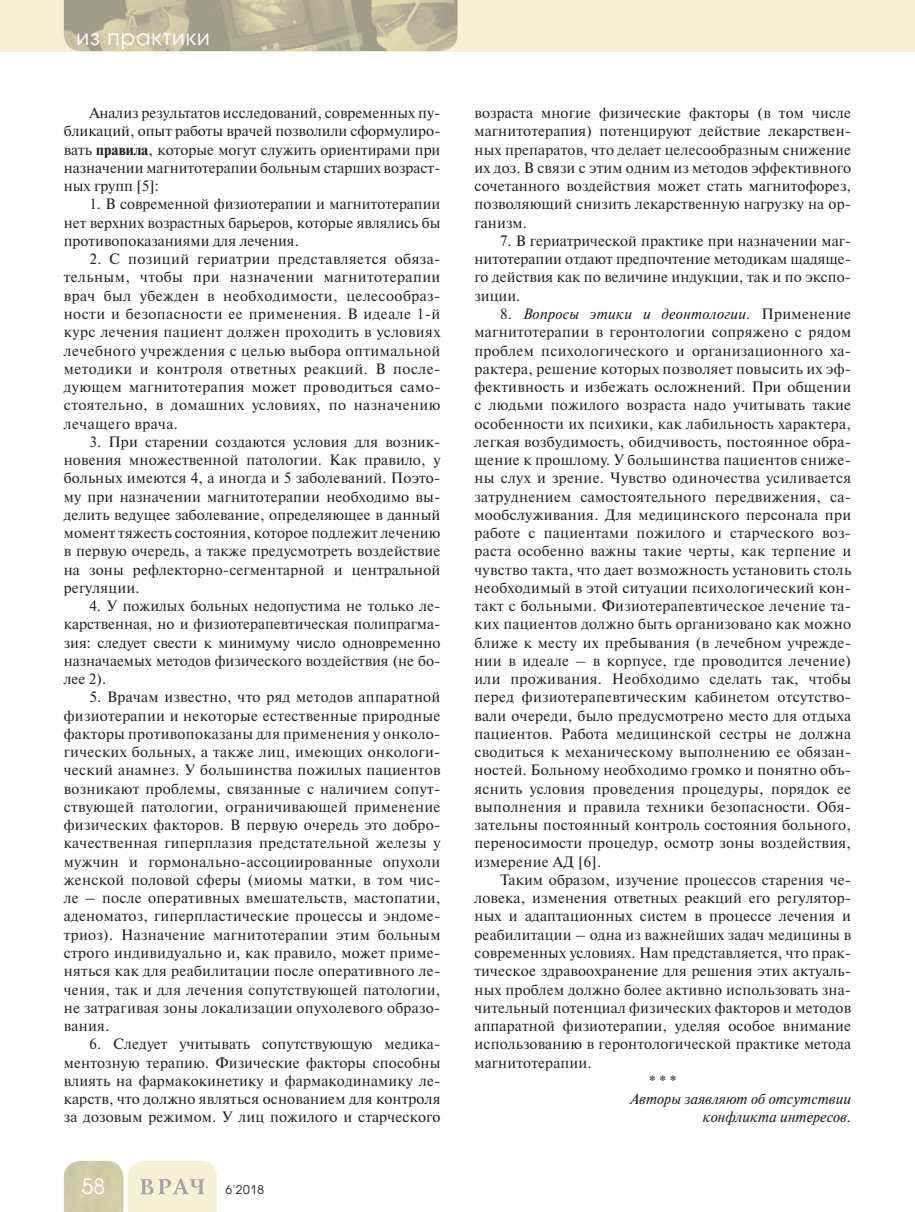
<style>
.page{position:relative;width:915px;height:1212px;background:#fff}
.page>*{position:absolute;margin:0;border:0;box-sizing:border-box;transform-origin:0 0}
.t1{font:21px "Avant Garde Gothic C";letter-spacing:.05em;color:#fff}
.t2{font:15px/18.3px "Newton C";letter-spacing:.01em;color:#231f20;text-align:justify}
.t3{font:italic 15px/18.3px "Newton C";color:#231f20;text-align:right}
.t4{font:12px "Avant Garde Gothic C";color:#231f20}
.s1{font-weight:700}
.s2{font-style:italic}
</style>
<div class="page">
<div style="left:0;top:0;width:914px;height:51px;background:#f5f1d5"></div>
<svg style="left:64px;top:1161px;width:153px;height:51px;background:#e3e0c3"></svg>
<img style="left:64px;top:0;width:393px;height:51px">
<h1 class="t1" style="left:77px;top:27px;width:135px">из практики</h1>
<p class="t2" style="left:64px;top:105px;width:378px;text-indent:26px">Анализ результатов исследований, современных пу&shy;бликаций, опыт работы врачей позволили сформулиро&shy;вать <span class="s1">правила</span>, которые могут служить ориентирами при назначении магнитотерапии больным старших возраст&shy;ных групп [5]:</p>
<p class="t2" style="left:64px;top:197px;width:378px;text-indent:26px">1. В современной физиотерапии и магнитотерапии нет верхних возрастных барьеров, которые являлись бы противопоказаниями для лечения.</p>
<p class="t2" style="left:64px;top:251px;width:378px;text-indent:26px">2. С позиций гериатрии представляется обяза&shy;тельным, чтобы при назначении магнитотерапии врач был убежден в необходимости, целесообраз&shy;ности и безопасности ее применения. В идеале 1-й курс лечения пациент должен проходить в условиях лечебного учреждения с целью выбора оптимальной методики и контроля ответных реакций. В после&shy;дующем магнитотерапия может проводиться само&shy;стоятельно, в домашних условиях, по назначению лечащего врача.</p>
<p class="t2" style="left:64px;top:434px;width:378px;text-indent:26px">3. При старении создаются условия для возник&shy;новения множественной патологии. Как правило, у больных имеются 4, а иногда и 5 заболеваний. Поэто&shy;му при назначении магнитотерапии необходимо вы&shy;делить ведущее заболевание, определяющее в данный момент тяжесть состояния, которое подлежит лечению в первую очередь, а также предусмотреть воздействие на зоны рефлекторно-сегментарной и центральной регуляции.</p>
<p class="t2" style="left:64px;top:598px;width:378px;text-indent:26px">4. У пожилых больных недопустима не только ле&shy;карственная, но и физиотерапевтическая полипрагма&shy;зия: следует свести к минимуму число одновременно назначаемых методов физического воздействия (не бо&shy;лее 2).</p>
<p class="t2" style="left:64px;top:690px;width:378px;text-indent:26px">5. Врачам известно, что ряд методов аппаратной физиотерапии и некоторые естественные природные факторы противопоказаны для применения у онколо&shy;гических больных, а также лиц, имеющих онкологи&shy;ческий анамнез. У большинства пожилых пациентов возникают проблемы, связанные с наличием сопут&shy;ствующей патологии, ограничивающей применение физических факторов. В первую очередь это добро&shy;качественная гиперплазия предстательной железы у мужчин и гормонально-ассоциированные опухоли женской половой сферы (миомы матки, в том чис&shy;ле – после оперативных вмешательств, мастопатии, аденоматоз, гиперпластические процессы и эндоме&shy;триоз). Назначение магнитотерапии этим больным строго индивидуально и, как правило, может приме&shy;няться как для реабилитации после оперативного ле&shy;чения, так и для лечения сопутствующей патологии, не затрагивая зоны локализации опухолевого образо&shy;вания.</p>
<p class="t2" style="left:64px;top:1036px;width:378px;text-indent:26px">6. Следует учитывать сопутствующую медика&shy;ментозную терапию. Физические факторы способны влиять на фармакокинетику и фармакодинамику ле&shy;карств, что должно являться основанием для контроля за дозовым режимом. У лиц пожилого и старческого</p>
<h1 class="t1" style="left:82px;top:1177px;width:25px">58</h1>
<p class="t4" style="left:225px;top:1184px;width:40px">6'2018</p>
<p class="t2" style="left:474px;top:105px;width:378px">возраста многие физические факторы (в том числе магнитотерапия) потенцируют действие лекарствен&shy;ных препаратов, что делает целесообразным снижение их доз. В связи с этим одним из методов эффективного сочетанного воздействия может стать магнитофорез, позволяющий снизить лекарственную нагрузку на ор&shy;ганизм.</p>
<p class="t2" style="left:474px;top:233px;width:378px;text-indent:26px">7. В гериатрической практике при назначении маг&shy;нитотерапии отдают предпочтение методикам щадяще&shy;го действия как по величине индукции, так и по экспо&shy;зиции.</p>
<p class="t2" style="left:474px;top:306px;width:378px;text-indent:26px">8. <span class="s2">Вопросы этики и деонтологии.</span> Применение магнитотерапии в геронтологии сопряжено с рядом проблем психологического и организационного ха&shy;рактера, решение которых позволяет повысить их эф&shy;фективность и избежать осложнений. При общении с людьми пожилого возраста надо учитывать такие особенности их психики, как лабильность характера, легкая возбудимость, обидчивость, постоянное обра&shy;щение к прошлому. У большинства пациентов сниже&shy;ны слух и зрение. Чувство одиночества усиливается затруднением самостоятельного передвижения, са&shy;мообслуживания. Для медицинского персонала при работе с пациентами пожилого и старческого воз&shy;раста особенно важны такие черты, как терпение и чувство такта, что дает возможность установить столь необходимый в этой ситуации психологический кон&shy;такт с больными. Физиотерапевтическое лечение та&shy;ких пациентов должно быть организовано как можно ближе к месту их пребывания (в лечебном учрежде&shy;нии в идеале – в корпусе, где проводится лечение) или проживания. Необходимо сделать так, чтобы перед физиотерапевтическим кабинетом отсутство&shy;вали очереди, было предусмотрено место для отдыха пациентов. Работа медицинской сестры не должна сводиться к механическому выполнению ее обязан&shy;ностей. Больному необходимо громко и понятно объ&shy;яснить условия проведения процедуры, порядок ее выполнения и правила техники безопасности. Обя&shy;зательны постоянный контроль состояния больного, переносимости процедур, осмотр зоны воздействия, измерение АД [6].</p>
<p class="t2" style="left:500px;top:872px;width:352px">Таким образом, изучение процессов старения че-</p>
<p class="t2" style="left:474px;top:890px;width:378px">ловека, изменения ответных реакций его регулятор-</p>
<p class="t2" style="left:474px;top:909px;width:378px">ных и адаптационных систем в процессе лечения и</p>
<p class="t2" style="left:474px;top:927px;width:378px">реабилитации – одна из важнейших задач медицины в</p>
<p class="t2" style="left:474px;top:945px;width:378px">современных условиях. Нам представляется, что прак-</p>
<p class="t2" style="left:474px;top:963px;width:378px">тическое здравоохранение для решения этих актуаль-</p>
<p class="t2" style="left:474px;top:982px;width:378px">ных проблем должно более активно использовать зна-</p>
<p class="t2" style="left:474px;top:1000px;width:378px">чительный потенциал физических факторов и методов</p>
<p class="t2" style="left:474px;top:1018px;width:378px">аппаратной физиотерапии, уделяя особое внимание</p>
<p class="t2" style="left:474px;top:1036px;width:378px">использованию в геронтологической практике метода</p>
<p class="t2" style="left:474px;top:1055px;width:118px">магнитотерапии.</p>
<p class="t2" style="left:649px;top:1073px;width:29px">* * *</p>
<p class="t3" style="left:630px;top:1091px;width:222px">Авторы заявляют об отсутствии конфликта интересов.</p>
</div>
